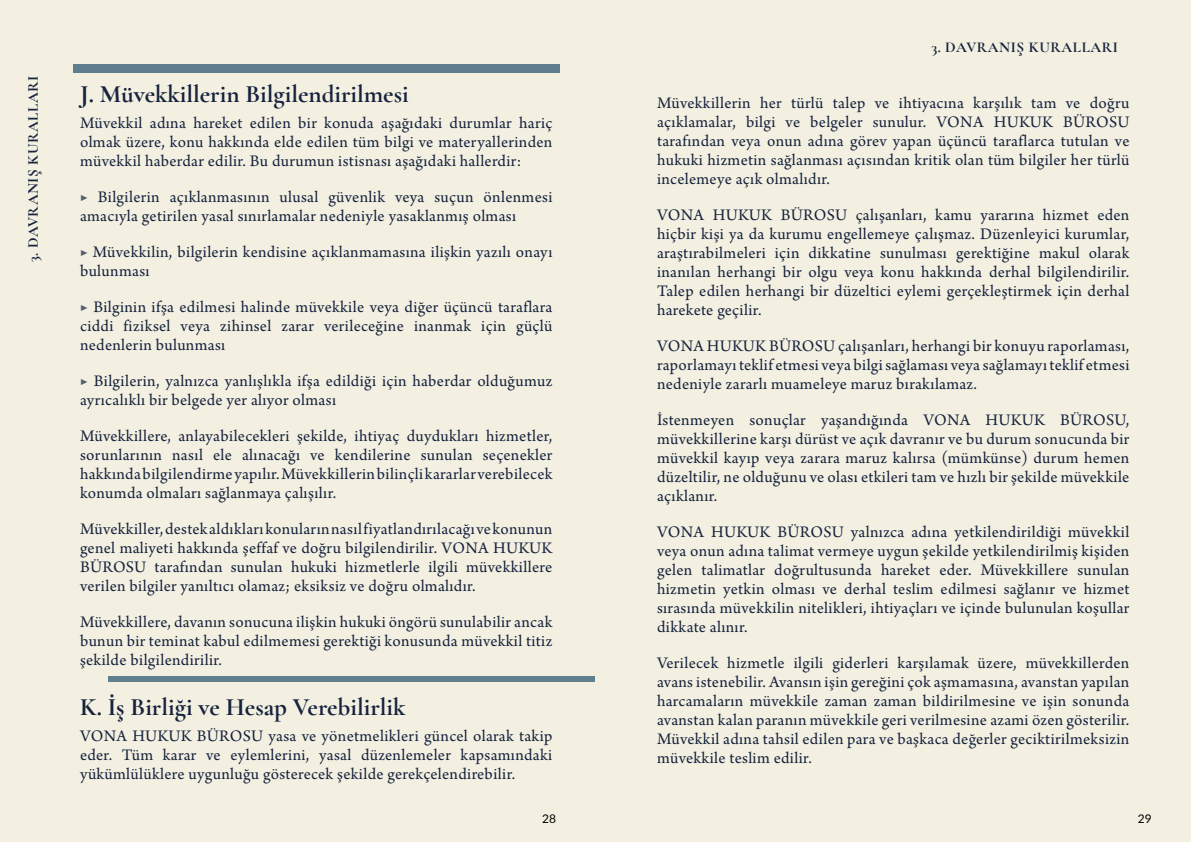
<style>
.page{position:relative;width:1191px;height:842px;background:#f3f0e2}
.page>*{position:absolute;margin:0;border:0;box-sizing:border-box;transform-origin:0 0}
.t1{font:700 25px "Cormorant Garamond";color:#17233d}
.t2{font:17px/19px "Arno Pro";letter-spacing:.02em;color:#17233d;text-align:justify}
.t3{font:700 15px "Cormorant Garamond";letter-spacing:.04em;color:#17233d}
.t4{font:12px "Lato";color:#000}
.s1{color:#565e70}
</style>
<div class="page">
<div style="left:73px;top:64px;width:486px;height:8px;background:#5f7e8e"></div>
<div style="left:108px;top:676px;width:486px;height:5px;background:#5f7e8e"></div>
<p class="t3" style="left:24px;top:262px;width:188px;rotate:-90deg">3. DAVRANIŞ KURALLARI</p>
<h1 class="t1" style="left:80px;top:78px;width:330px">J. Müvekkillerin Bilgilendirilmesi</h1>
<p class="t2" style="left:80px;top:114px;width:474px">Müvekkil adına hareket edilen bir konuda aşağıdaki durumlar hariç olmak üzere, konu hakkında elde edilen tüm bilgi ve materyallerinden müvekkil haberdar edilir. Bu durumun istisnası aşağıdaki hallerdir:</p>
<p class="t2" style="left:80px;top:188px;width:474px"><span class="s1">▶</span> Bilgilerin açıklanmasının ulusal güvenlik veya suçun önlenmesi amacıyla getirilen yasal sınırlamalar nedeniyle yasaklanmış olması</p>
<p class="t2" style="left:80px;top:243px;width:474px"><span class="s1">▶</span> Müvekkilin, bilgilerin kendisine açıklanmamasına ilişkin yazılı onayı bulunması</p>
<p class="t2" style="left:80px;top:298px;width:474px"><span class="s1">▶</span> Bilginin ifşa edilmesi halinde müvekkile veya diğer üçüncü taraflara ciddi fiziksel veya zihinsel zarar verileceğine inanmak için güçlü nedenlerin bulunması</p>
<p class="t2" style="left:80px;top:372px;width:474px"><span class="s1">▶</span> Bilgilerin, yalnızca yanlışlıkla ifşa edildiği için haberdar olduğumuz ayrıcalıklı bir belgede yer alıyor olması</p>
<p class="t2" style="left:80px;top:427px;width:474px">Müvekkillere, anlayabilecekleri şekilde, ihtiyaç duydukları hizmetler, sorunlarının nasıl ele alınacağı ve kendilerine sunulan seçenekler hakkında bilgilendirme yapılır. Müvekkillerin bilinçli kararlar verebilecek konumda olmaları sağlanmaya çalışılır.</p>
<p class="t2" style="left:80px;top:520px;width:474px">Müvekkiller, destek aldıkları konuların nasıl fiyatlandırılacağı ve konunun genel maliyeti hakkında şeffaf ve doğru bilgilendirilir. VONA HUKUK BÜROSU tarafından sunulan hukuki hizmetlerle ilgili müvekkillere verilen bilgiler yanıltıcı olamaz; eksiksiz ve doğru olmalıdır.</p>
<p class="t2" style="left:80px;top:613px;width:474px">Müvekkillere, davanın sonucuna ilişkin hukuki öngörü sunulabilir ancak bunun bir teminat kabul edilmemesi gerektiği konusunda müvekkil titiz şekilde bilgilendirilir.</p>
<h1 class="t1" style="left:80px;top:691px;width:327px">K. İş Birliği ve Hesap Verebilirlik</h1>
<p class="t2" style="left:80px;top:727px;width:474px">VONA HUKUK BÜROSU yasa ve yönetmelikleri güncel olarak takip eder. Tüm karar ve eylemlerini, yasal düzenlemeler kapsamındaki yükümlülüklere uygunluğu gösterecek şekilde gerekçelendirebilir.</p>
<p class="t3" style="left:931px;top:38px;width:188px">3. DAVRANIŞ KURALLARI</p>
<p class="t2" style="left:657px;top:94px;width:474px">Müvekkillerin her türlü talep ve ihtiyacına karşılık tam ve doğru açıklamalar, bilgi ve belgeler sunulur. VONA HUKUK BÜROSU tarafından veya onun adına görev yapan üçüncü taraflarca tutulan ve hukuki hizmetin sağlanması açısından kritik olan tüm bilgiler her türlü incelemeye açık olmalıdır.</p>
<p class="t2" style="left:657px;top:206px;width:474px">VONA HUKUK BÜROSU çalışanları, kamu yararına hizmet eden hiçbir kişi ya da kurumu engellemeye çalışmaz. Düzenleyici kurumlar, araştırabilmeleri için dikkatine sunulması gerektiğine makul olarak inanılan herhangi bir olgu veya konu hakkında derhal bilgilendirilir.<br>Talep edilen herhangi bir düzeltici eylemi gerçekleştirmek için derhal harekete geçilir.</p>
<p class="t2" style="left:657px;top:337px;width:474px">VONA HUKUK BÜROSU çalışanları, herhangi bir konuyu raporlaması, raporlamayı teklif etmesi veya bilgi sağlaması veya sağlamayı teklif etmesi nedeniyle zararlı muameleye maruz bırakılamaz.</p>
<p class="t2" style="left:657px;top:411px;width:474px">İstenmeyen sonuçlar yaşandığında VONA HUKUK BÜROSU, müvekkillerine karşı dürüst ve açık davranır ve bu durum sonucunda bir müvekkil kayıp veya zarara maruz kalırsa (mümkünse) durum hemen düzeltilir, ne olduğunu ve olası etkileri tam ve hızlı bir şekilde müvekkile açıklanır.</p>
<p class="t2" style="left:657px;top:523px;width:474px">VONA HUKUK BÜROSU yalnızca adına yetkilendirildiği müvekkil veya onun adına talimat vermeye uygun şekilde yetkilendirilmiş kişiden gelen talimatlar doğrultusunda hareket eder. Müvekkillere sunulan hizmetin yetkin olması ve derhal teslim edilmesi sağlanır ve hizmet sırasında müvekkilin nitelikleri, ihtiyaçları ve içinde bulunulan koşullar dikkate alınır.</p>
<p class="t2" style="left:657px;top:654px;width:474px">Verilecek hizmetle ilgili giderleri karşılamak üzere, müvekkillerden avans istenebilir. Avansın işin gereğini çok aşmamasına, avanstan yapılan harcamaların müvekkile zaman zaman bildirilmesine ve işin sonunda avanstan kalan paranın müvekkile geri verilmesine azami özen gösterilir.<br>Müvekkil adına tahsil edilen para ve başkaca değerler geciktirilmeksizin müvekkile teslim edilir.</p>
<p class="t4" style="left:542px;top:810px;width:15px">28</p>
<p class="t4" style="left:1137px;top:810px;width:15px">29</p>
</div>
